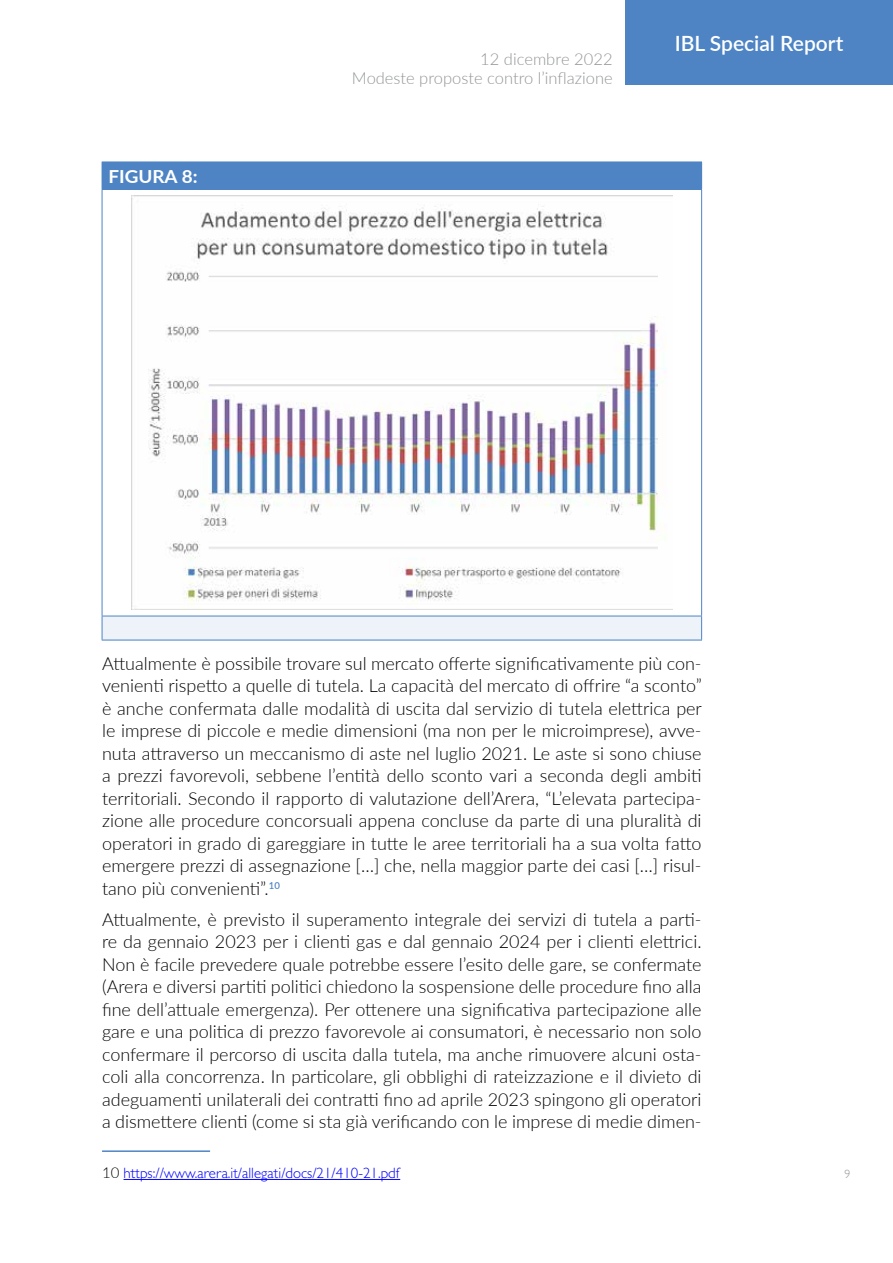
<style>
.page{position:relative;width:893px;height:1263px;background:#fff}
.page>*{position:absolute;margin:0;border:0;box-sizing:border-box;transform-origin:0 0}
.t1{font:600 21px "Lato";color:#fff}
.t2{font:300 18px/22.5px "Lato";color:#000;text-align:justify}
.t3{font:700 18px "Lato";color:#fff;scale:1.05 1}
.t4{font:300 16.5px/19px "Lato";color:#939598;text-align:right}
.t5{font:300 15px "Gill Sans MT Pro";color:#00f}
.t6{font:300 12px "Gill Sans MT Pro";color:#939598}
.s1{font-family:"Lato";color:#000}
</style>
<div class="page">
<div style="left:625px;top:0;width:268px;height:85px;background:#4e84c4"></div>
<div style="left:102px;top:162px;width:600px;height:27px;background:#4e84c4"></div>
<div style="left:102px;top:616px;width:600px;height:24px;background:#edf3f9"></div>
<hr style="left:102px;top:189px;width:600px;height:1px;background:#4e84c4">
<hr style="left:102px;top:616px;width:600px;height:1px;background:#4e84c4">
<hr style="left:102px;top:190px;width:1px;height:426px;background:#4e84c4">
<hr style="left:701px;top:190px;width:1px;height:426px;background:#4e84c4">
<svg style="left:102px;top:616px;width:1px;height:24px"></svg>
<svg style="left:701px;top:616px;width:1px;height:24px"></svg>
<hr style="left:102px;top:640px;width:600px;height:1px;background:#4e84c4">
<img style="left:131px;top:196px;width:542px;height:414px">
<hr style="left:102px;top:1150px;width:108px;height:2px;background:#4e84c4">
<hr style="left:124px;top:1179px;width:276px;height:1px;background:#00f">
<p class="t3" style="left:108px;top:163px;width:86px">FIGURA 8:</p>
<p class="t4" style="left:352px;top:49px;width:262px">12 dicembre 2022<br>Modeste proposte contro l’inflazione</p>
<p class="t1" style="left:675px;top:28px;width:170px">IBL Special Report</p>
<p class="t2" style="left:102px;top:651px;width:601px">Attualmente è possibile trovare sul mercato offerte significativamente più con&shy;venienti rispetto a quelle di tutela. La capacità del mercato di offrire “a sconto” è anche confermata dalle modalità di uscita dal servizio di tutela elettrica per le imprese di piccole e medie dimensioni (ma non per le microimprese), avve&shy;nuta attraverso un meccanismo di aste nel luglio 2021. Le aste si sono chiuse a prezzi favorevoli, sebbene l’entità dello sconto vari a seconda degli ambiti territoriali. Secondo il rapporto di valutazione dell’Arera, “L’elevata partecipa&shy;zione alle procedure concorsuali appena concluse da parte di una pluralità di operatori in grado di gareggiare in tutte le aree territoriali ha a sua volta fatto emergere prezzi di assegnazione […] che, nella maggior parte dei casi […] risul&shy;tano più convenienti”.<sup>10</sup></p>
<p class="t2" style="left:102px;top:907px;width:601px">Attualmente, è previsto il superamento integrale dei servizi di tutela a parti&shy;re da gennaio 2023 per i clienti gas e dal gennaio 2024 per i clienti elettrici.<br>Non è facile prevedere quale potrebbe essere l’esito delle gare, se confermate (Arera e diversi partiti politici chiedono la sospensione delle procedure fino alla fine dell’attuale emergenza). Per ottenere una significativa partecipazione alle gare e una politica di prezzo favorevole ai consumatori, è necessario non solo confermare il percorso di uscita dalla tutela, ma anche rimuovere alcuni osta&shy;coli alla concorrenza. In particolare, gli obblighi di rateizzazione e il divieto di adeguamenti unilaterali dei contratti fino ad aprile 2023 spingono gli operatori a dismettere clienti (come si sta già verificando con le imprese di medie dimen-</p>
<p class="t5" style="left:102px;top:1164px;width:300px"><span class="s1">10</span> https://www.arera.it/allegati/docs/21/410-21.pdf</p>
<p class="t6" style="left:844px;top:1167px;width:7px">9</p>
</div>
